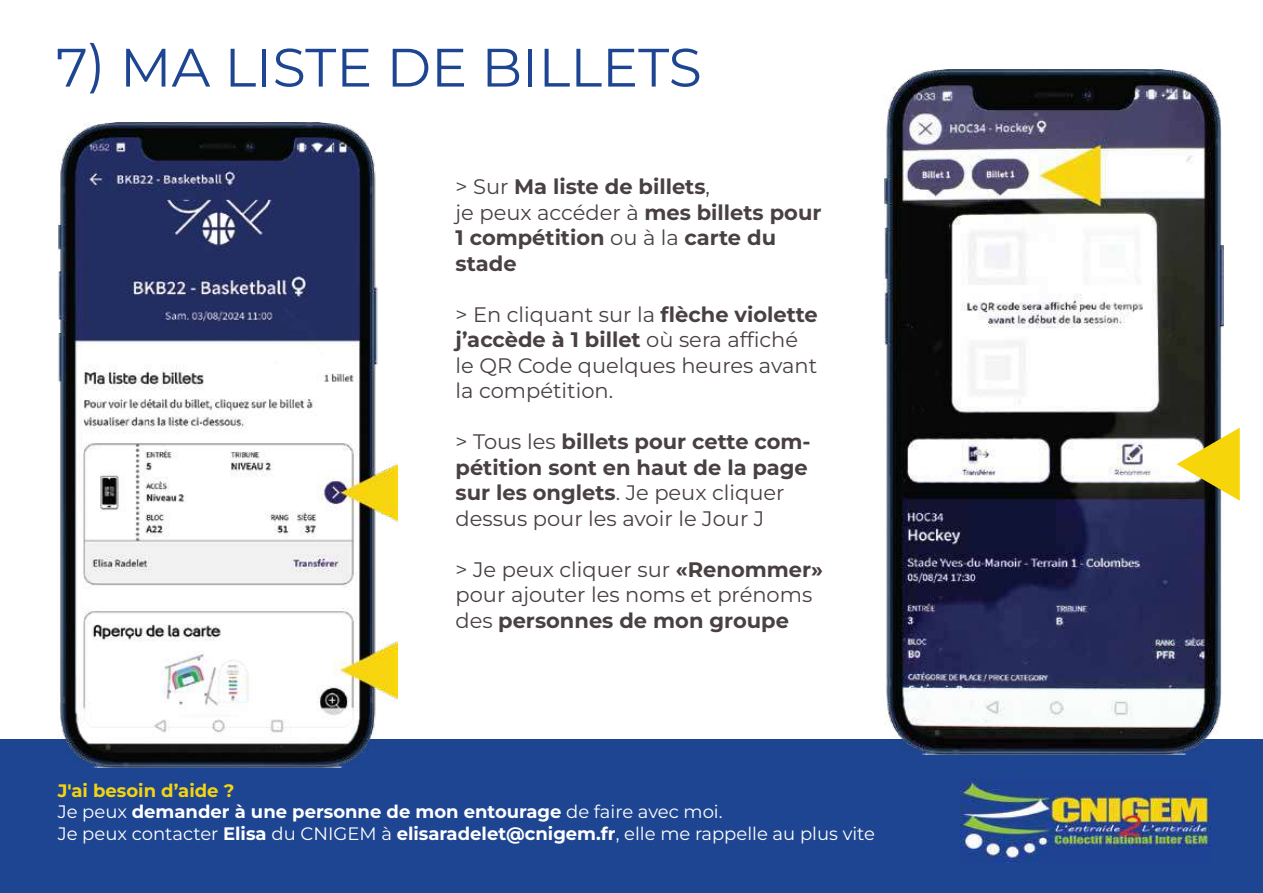
<style>
.page{position:relative;width:1263px;height:893px;background:#fff}
.page>*{position:absolute;margin:0;border:0;box-sizing:border-box;transform-origin:0 0}
.t1{font:54px "Montserrat";color:#1e4591}
.t2{font:700 21px/25.5px "Montserrat";color:#494042}
.t3{font:21px/25.5px "Montserrat";color:#494042}
.t4{font:18px/21.6px "Montserrat";color:#fff}
.s1{font-weight:400}
.s2{font-weight:700}
.s3{font-weight:700;color:#f4d410}
</style>
<div class="page">
<div style="left:0;top:740px;width:1263px;height:153px;background:#1e4591"></div>
<img style="left:960px;top:778px;width:251px;height:84px">
<img style="left:58px;top:123px;width:340px;height:644px">
<img style="left:883px;top:69px;width:340px;height:685px">
<svg style="left:1176px;top:428px;width:64px;height:73px"></svg>
<h1 class="t1" style="left:56px;top:30px;width:647px">7) MA LISTE DE BILLETS</h1>
<p class="t2" style="left:455px;top:173px;width:367px"><span class="s1">&gt; Sur</span> Ma liste de billets<span class="s1">,<br>je peux accéder à</span> mes billets pour<br>1 compétition <span class="s1">ou à la</span> carte du stade</p>
<p class="t3" style="left:455px;top:301px;width:364px">&gt; En cliquant sur la <span class="s2">flèche violette j’accède à 1 billet</span> où sera affiché le QR Code quelques heures avant la compétition.</p>
<p class="t2" style="left:455px;top:428px;width:357px"><span class="s1">&gt; Tous les</span> billets pour cette com&shy;pétition sont en haut de la page sur les onglets<span class="s1">. Je peux cliquer dessus pour les avoir le Jour J</span></p>
<p class="t3" style="left:455px;top:556px;width:369px">&gt; Je peux cliquer sur <span class="s2">«Renommer» </span>pour ajouter les noms et prénoms des <span class="s2">personnes de mon groupe</span></p>
<p class="t4" style="left:58px;top:779px;width:819px"><span class="s3">J'ai besoin d’aide ?<br></span>Je peux <span class="s2">demander à une personne de mon entourage</span> de faire avec moi.<br>Je peux contacter <span class="s2">Elisa</span> du CNIGEM à <span class="s2">elisaradelet@cnigem.fr</span>, elle me rappelle au plus vite</p>
</div>
